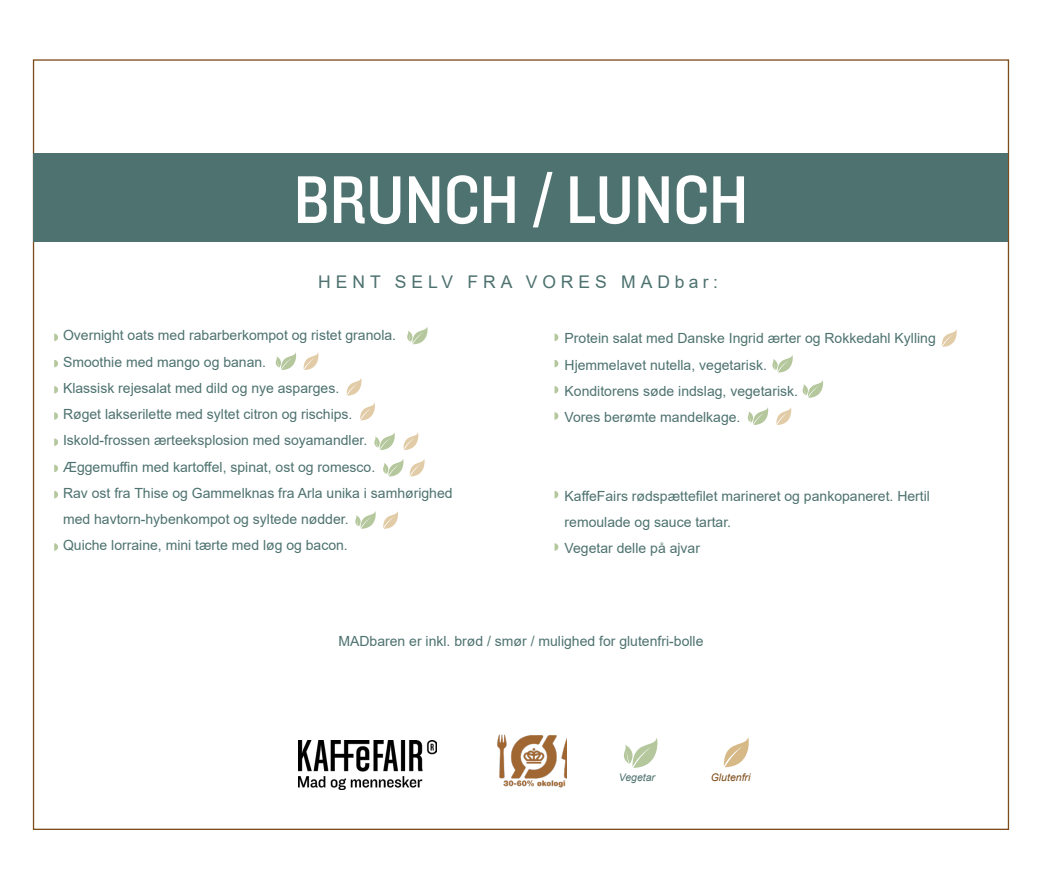
<style>
.page{position:relative;width:1042px;height:893px;background:#fff}
.page>*{position:absolute;margin:0;border:0;box-sizing:border-box;transform-origin:0 0}
.t1{font:70px "Knockout 30 Junior Welterwt";color:#fff}
.t2{font:17.5px "Arial";letter-spacing:.285em;color:#4d726f}
.t3{font:14px "Arial";color:#4d726f}
.t4{font:italic 10.5px "Arial";color:#7e4c1a}
.t5{font:italic 10.5px "Arial";color:#4d726f}
</style>
<div class="page">
<svg style="left:554px;top:334px;width:4px;height:7px"></svg>
<svg style="left:554px;top:360px;width:4px;height:7px"></svg>
<svg style="left:554px;top:386px;width:4px;height:7px"></svg>
<svg style="left:554px;top:412px;width:4px;height:8px"></svg>
<svg style="left:554px;top:491px;width:4px;height:7px"></svg>
<svg style="left:554px;top:543px;width:4px;height:8px"></svg>
<div style="left:34px;top:153px;width:974px;height:89px;background:#4d726f"></div>
<img style="left:298px;top:740px;width:139px;height:50px">
<svg style="left:624px;top:738px;width:33px;height:30px"></svg>
<img style="left:497px;top:734px;width:69px;height:54px">
<svg style="left:724px;top:737px;width:25px;height:30px"></svg>
<svg style="left:54px;top:334px;width:4px;height:7px"></svg>
<svg style="left:54px;top:360px;width:4px;height:7px"></svg>
<svg style="left:54px;top:386px;width:4px;height:7px"></svg>
<svg style="left:54px;top:412px;width:4px;height:8px"></svg>
<svg style="left:54px;top:465px;width:4px;height:7px"></svg>
<svg style="left:54px;top:491px;width:4px;height:7px"></svg>
<svg style="left:54px;top:438px;width:4px;height:8px"></svg>
<svg style="left:54px;top:543px;width:4px;height:8px"></svg>
<svg style="left:374px;top:432px;width:21px;height:18px"></svg>
<svg style="left:276px;top:352px;width:20px;height:18px"></svg>
<svg style="left:407px;top:327px;width:20px;height:17px"></svg>
<svg style="left:383px;top:459px;width:20px;height:17px"></svg>
<svg style="left:303px;top:353px;width:15px;height:17px"></svg>
<svg style="left:347px;top:379px;width:14px;height:17px"></svg>
<svg style="left:360px;top:403px;width:15px;height:17px"></svg>
<svg style="left:403px;top:432px;width:15px;height:18px"></svg>
<svg style="left:410px;top:459px;width:14px;height:17px"></svg>
<svg style="left:355px;top:511px;width:21px;height:18px"></svg>
<svg style="left:383px;top:511px;width:15px;height:18px"></svg>
<svg style="left:772px;top:355px;width:21px;height:18px"></svg>
<svg style="left:802px;top:380px;width:21px;height:18px"></svg>
<svg style="left:748px;top:407px;width:20px;height:18px"></svg>
<svg style="left:776px;top:407px;width:15px;height:18px"></svg>
<svg style="left:942px;top:329px;width:15px;height:18px"></svg>
<p class="t1" style="left:294px;top:153px;width:456px">BRUNCH / LUNCH</p>
<p class="t2" style="left:318px;top:269px;width:401px">HENT SELV FRA VORES MADbar:</p>
<p class="t3" style="left:63px;top:326px;width:335px">Overnight oats med rabarberkompot og ristet granola.</p>
<p class="t3" style="left:63px;top:352px;width:205px">Smoothie med mango og banan.</p>
<p class="t3" style="left:63px;top:378px;width:278px">Klassisk rejesalat med dild og nye asparges.</p>
<p class="t3" style="left:63px;top:405px;width:291px">Røget lakserilette med syltet citron og rischips.</p>
<p class="t3" style="left:63px;top:431px;width:306px">Iskold-frossen ærteeksplosion med soyamandler.</p>
<p class="t3" style="left:63px;top:457px;width:314px">Æggemuffin med kartoffel, spinat, ost og romesco.</p>
<p class="t3" style="left:63px;top:483px;width:391px">Rav ost fra Thise og Gammelknas fra Arla unika i samhørighed</p>
<p class="t3" style="left:63px;top:510px;width:287px">med havtorn-hybenkompot og syltede nødder.</p>
<p class="t3" style="left:63px;top:536px;width:286px">Quiche lorraine, mini tærte med løg og bacon.</p>
<p class="t3" style="left:564px;top:329px;width:373px">Protein salat med Danske Ingrid ærter og Rokkedahl Kylling</p>
<p class="t3" style="left:564px;top:355px;width:204px">Hjemmelavet nutella, vegetarisk.</p>
<p class="t3" style="left:564px;top:381px;width:235px">Konditorens søde indslag, vegetarisk.</p>
<p class="t3" style="left:564px;top:408px;width:177px">Vores berømte mandelkage.</p>
<p class="t3" style="left:564px;top:486px;width:367px">KaffeFairs rødspættefilet marineret og pankopaneret. Hertil</p>
<p class="t3" style="left:564px;top:513px;width:168px">remoulade og sauce tartar.</p>
<p class="t3" style="left:564px;top:539px;width:137px">Vegetar delle på ajvar</p>
<p class="t3" style="left:338px;top:631px;width:366px">MADbaren er inkl. brød / smør / mulighed for glutenfri-bolle</p>
<p class="t5" style="left:619px;top:770px;width:38px">Vegetar</p>
<p class="t4" style="left:711px;top:771px;width:41px">Glutenfri</p>
</div>
